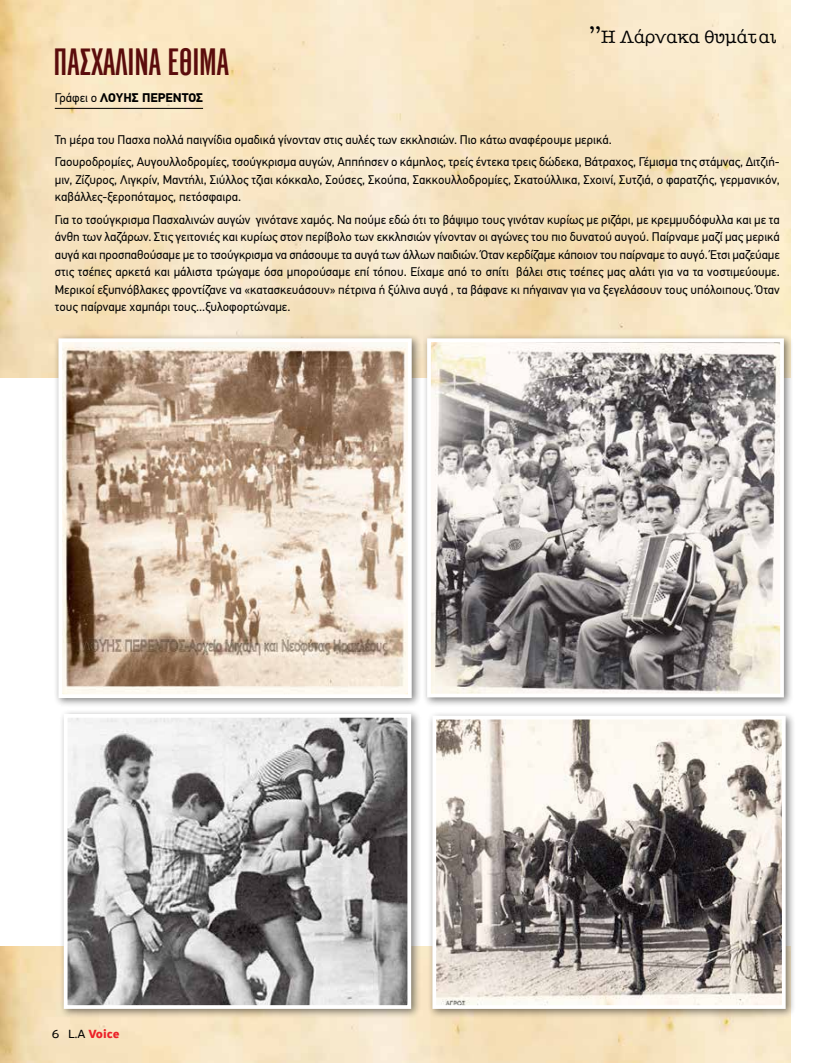
<style>
.page{position:relative;width:833px;height:1063px;background:#fff}
.page>*{position:absolute;margin:0;border:0;box-sizing:border-box;transform-origin:0 0}
.t1{font:31.5px "CF Blast Gothic Maxi";color:#5b0c0c}
.t2{font:18.38px "American Typewriter";color:#000}
.t3{font:12.5px/17.5px "PF Din Text Pro";color:#000}
.t4{font:700 12.5px "PF Din Text Pro";color:#000}
.t5{font:700 12.5px "PF Highway Sans Pro";color:#ec2028}
.s1{font-weight:400}
.s2{font-size:24px}
.s3{font-weight:400;color:#000}
</style>
<div class="page">
<img style="left:0;top:0;width:790px;height:377px">
<img style="left:0;top:946px;width:790px;height:117px">
<hr style="left:55px;top:108px;width:148px;height:1px;background:#000">
<div style="left:422px;top:333px;width:372px;height:374px;background:#000;opacity:.5"></div>
<img style="left:432px;top:343px;width:347px;height:349px">
<div style="left:427px;top:338px;width:357px;height:359px;border:4px solid #fff"></div>
<div style="left:59px;top:709px;width:362px;height:310px;background:#000;opacity:.5"></div>
<img style="left:69px;top:719px;width:337px;height:285px">
<div style="left:64px;top:714px;width:347px;height:295px;border:4px solid #fff"></div>
<div style="left:53px;top:333px;width:369px;height:375px;background:#000;opacity:.5"></div>
<img style="left:63px;top:343px;width:344px;height:350px">
<div style="left:58px;top:338px;width:354px;height:360px;border:4px solid #fff"></div>
<div style="left:427px;top:711px;width:368px;height:308px;background:#000;opacity:.5"></div>
<img style="left:437px;top:721px;width:343px;height:283px">
<div style="left:432px;top:716px;width:353px;height:293px;border:4px solid #fff"></div>
<h1 class="t1" style="left:54px;top:44px;width:177px">ΠΑΣΧΑΛΙΝΑ ΕΘΙΜΑ</h1>
<p class="t4" style="left:55px;top:90px;width:150px"><span class="s1">Γράφει ο</span> ΛΟΥΗΣ ΠΕΡΕΝΤΟΣ</p>
<h2 class="t2" style="left:589px;top:23px;width:188px"><span class="s2">’’</span>Η Λάρνακα θυμάται</h2>
<p class="t3" style="left:55px;top:129px;width:726px;line-height:22.5px">Τη μέρα του Πασχα πολλά παιγνίδια ομαδικά γίνονταν στις αυλές των εκκλησιών. Πιο κάτω αναφέρουμε μερικά.<br>Γαουροδρομίες, Αυγουλλοδρομίες, τσούγκρισμα αυγών, Αππήησεν ο κάμηλος, τρείς έντεκα τρεις δώδεκα, Βάτραχος, Γέμισμα της στάμνας, Διτζιή-</p>
<p class="t3" style="left:55px;top:171px;width:726px">μιν, Ζίζυρος, Λιγκρίν, Μαντήλι, Σιύλλος τζιαι κόκκαλο, Σούσες, Σκούπα, Σακκουλλοδρομίες, Σκατούλλικα, Σχοινί, Συτζιά, ο φαρατζής, γερμανικόν, καβάλλες-ξεροπόταμος, πετόσφαιρα.</p>
<p class="t3" style="left:55px;top:211px;width:726px;text-align:justify">Για το τσούγκρισμα Πασχαλινών αυγών γινότανε χαμός. Να πούμε εδώ ότι το βάψιμο τους γινόταν κυρίως με ριζάρι, με κρεμμυδόφυλλα και με τα άνθη των λαζάρων. Στις γειτονιές και κυρίως στον περίβολο των εκκλησιών γίνονταν οι αγώνες του πιο δυνατού αυγού. Παίρναμε μαζί μας μερικά αυγά και προσπαθούσαμε με το τσούγκρισμα να σπάσουμε τα αυγά των άλλων παιδιών. Όταν κερδίζαμε κάποιον του παίρναμε το αυγό. Έτσι μαζεύαμε στις τσέπες αρκετά και μάλιστα τρώγαμε όσα μπορούσαμε επί τόπου. Είχαμε από το σπίτι βάλει στις τσέπες μας αλάτι για να τα νοστιμεύουμε.<br>Μερικοί εξυπνόβλακες φροντίζανε να «κατασκευάσουν» πέτρινα ή ξύλινα αυγά , τα βάφανε κι πήγαιναν για να ξεγελάσουν τους υπόλοιπους. Όταν τους παίρναμε χαμπάρι τους...ξυλοφορτώναμε.</p>
<p class="t5" style="left:52px;top:1027px;width:69px"><span class="s3">6 L.A</span> Voice</p>
</div>
